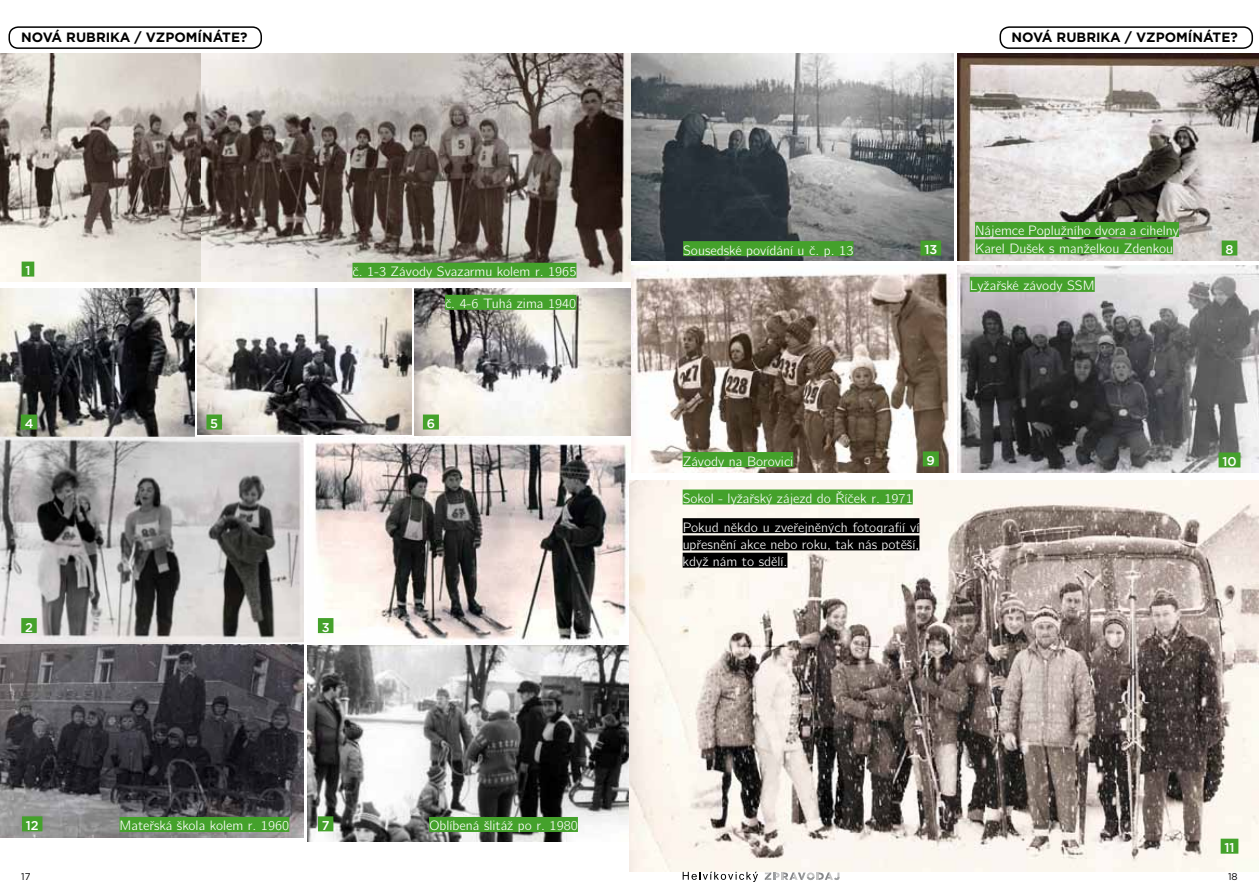
<style>
.page{position:relative;width:1259px;height:893px;background:#fff}
.page>*{position:absolute;margin:0;border:0;box-sizing:border-box;transform-origin:0 0}
.t1{font:13.5px/17.2px "CMU Bright";color:#fff;text-align:justify}
.t2{font:700 13.5px "Gotham Bold CE";color:#000}
.t3{font:500 12.75px "Gotham Medium CE";color:#fff}
.t4{font:9.75px "Gotham Book CE";color:#000}
</style>
<div class="page">
<div style="left:999px;top:26px;width:254px;height:23px;border:2px solid #000;border-radius:9px"></div>
<div style="left:9px;top:26px;width:253px;height:23px;border:2px solid #000;border-radius:9px"></div>
<img style="left:0;top:53px;width:630px;height:229px">
<img style="left:0;top:288px;width:195px;height:149px">
<img style="left:198px;top:288px;width:213px;height:147px">
<img style="left:414px;top:289px;width:216px;height:148px">
<img style="left:0;top:437px;width:304px;height:400px">
<img style="left:307px;top:437px;width:322px;height:405px">
<img style="left:957px;top:53px;width:302px;height:208px">
<img style="left:957px;top:265px;width:302px;height:208px">
<img style="left:631px;top:53px;width:323px;height:208px">
<img style="left:631px;top:265px;width:323px;height:208px">
<img style="left:629px;top:480px;width:630px;height:392px">
<svg style="left:764px;top:872px;width:75px;height:8px"></svg>
<svg style="left:682px;top:872px;width:76px;height:10px"></svg>
<div style="left:682px;top:518px;width:237px;height:15px;background:#000"></div>
<div style="left:682px;top:535px;width:237px;height:15px;background:#000"></div>
<div style="left:682px;top:553px;width:105px;height:15px;background:#000"></div>
<div style="left:22px;top:262px;width:12px;height:15px;background:#44a12b"></div>
<div style="left:21px;top:618px;width:16px;height:15px;background:#44a12b"></div>
<div style="left:22px;top:816px;width:20px;height:15px;background:#44a12b"></div>
<div style="left:21px;top:414px;width:16px;height:15px;background:#44a12b"></div>
<div style="left:206px;top:414px;width:16px;height:15px;background:#44a12b"></div>
<div style="left:423px;top:414px;width:16px;height:15px;background:#44a12b"></div>
<div style="left:318px;top:816px;width:15px;height:15px;background:#44a12b"></div>
<div style="left:1221px;top:241px;width:16px;height:15px;background:#44a12b"></div>
<div style="left:920px;top:241px;width:21px;height:15px;background:#44a12b"></div>
<div style="left:923px;top:451px;width:16px;height:15px;background:#44a12b"></div>
<div style="left:1218px;top:452px;width:22px;height:15px;background:#44a12b"></div>
<div style="left:1220px;top:839px;width:18px;height:15px;background:#44a12b"></div>
<div style="left:318px;top:618px;width:15px;height:15px;background:#44a12b"></div>
<div style="left:352px;top:263px;width:224px;height:15px;background:#44a12b"></div>
<div style="left:445px;top:295px;width:131px;height:15px;background:#44a12b"></div>
<div style="left:429px;top:817px;width:149px;height:15px;background:#44a12b"></div>
<div style="left:975px;top:222px;width:204px;height:15px;background:#44a12b"></div>
<div style="left:975px;top:239px;width:198px;height:15px;background:#44a12b"></div>
<div style="left:682px;top:452px;width:111px;height:15px;background:#44a12b"></div>
<div style="left:969px;top:277px;width:125px;height:15px;background:#44a12b"></div>
<div style="left:682px;top:489px;width:231px;height:15px;background:#44a12b"></div>
<div style="left:119px;top:817px;width:170px;height:15px;background:#44a12b"></div>
<div style="left:683px;top:241px;width:170px;height:15px;background:#44a12b"></div>
<p class="t2" style="left:21px;top:29px;width:228px">NOVÁ RUBRIKA / VZPOMÍNÁTE?</p>
<p class="t2" style="left:1011px;top:29px;width:228px">NOVÁ RUBRIKA / VZPOMÍNÁTE?</p>
<p class="t3" style="left:25px;top:263px;width:7px">1</p>
<p class="t1" style="left:352px;top:262px;width:225px">č. 1-3 Závody Svazarmu kolem r. 1965</p>
<p class="t1" style="left:445px;top:294px;width:133px">č. 4-6 Tuhá zima 1940</p>
<p class="t3" style="left:25px;top:416px;width:10px">4</p>
<p class="t3" style="left:210px;top:416px;width:9px">5</p>
<p class="t3" style="left:427px;top:416px;width:10px">6</p>
<p class="t3" style="left:25px;top:619px;width:9px">2</p>
<p class="t3" style="left:26px;top:817px;width:14px">12</p>
<p class="t3" style="left:322px;top:619px;width:9px">3</p>
<p class="t1" style="left:119px;top:816px;width:171px">Mateřská škola kolem r. 1960</p>
<p class="t3" style="left:322px;top:817px;width:9px">7</p>
<p class="t1" style="left:429px;top:816px;width:150px">Oblíbená šlitáž po r. 1980</p>
<p class="t1" style="left:683px;top:240px;width:172px">Sousedské povídání u č. p. 13</p>
<p class="t1" style="left:975px;top:221px;width:205px">Nájemce Poplužního dvora a cihelny<br>Karel Dušek s manželkou Zdenkou</p>
<p class="t3" style="left:924px;top:242px;width:14px">13</p>
<p class="t3" style="left:1225px;top:242px;width:10px">8</p>
<p class="t1" style="left:969px;top:276px;width:126px">Lyžařské závody SSM</p>
<p class="t1" style="left:682px;top:451px;width:112px">Závody na Borovici</p>
<p class="t1" style="left:682px;top:488px;width:232px">Sokol - lyžařský zájezd do Říček r. 1971</p>
<p class="t3" style="left:926px;top:453px;width:10px">9</p>
<p class="t3" style="left:1222px;top:454px;width:16px">10</p>
<p class="t1" style="left:682px;top:517px;width:238px">Pokud někdo u zveřejněných fotografií ví upřesnění akce nebo roku, tak nás potěší, když nám to sdělí.</p>
<p class="t3" style="left:1224px;top:840px;width:12px">11</p>
<p class="t4" style="left:21px;top:870px;width:11px">17</p>
<p class="t4" style="left:1228px;top:870px;width:11px">18</p>
</div>
